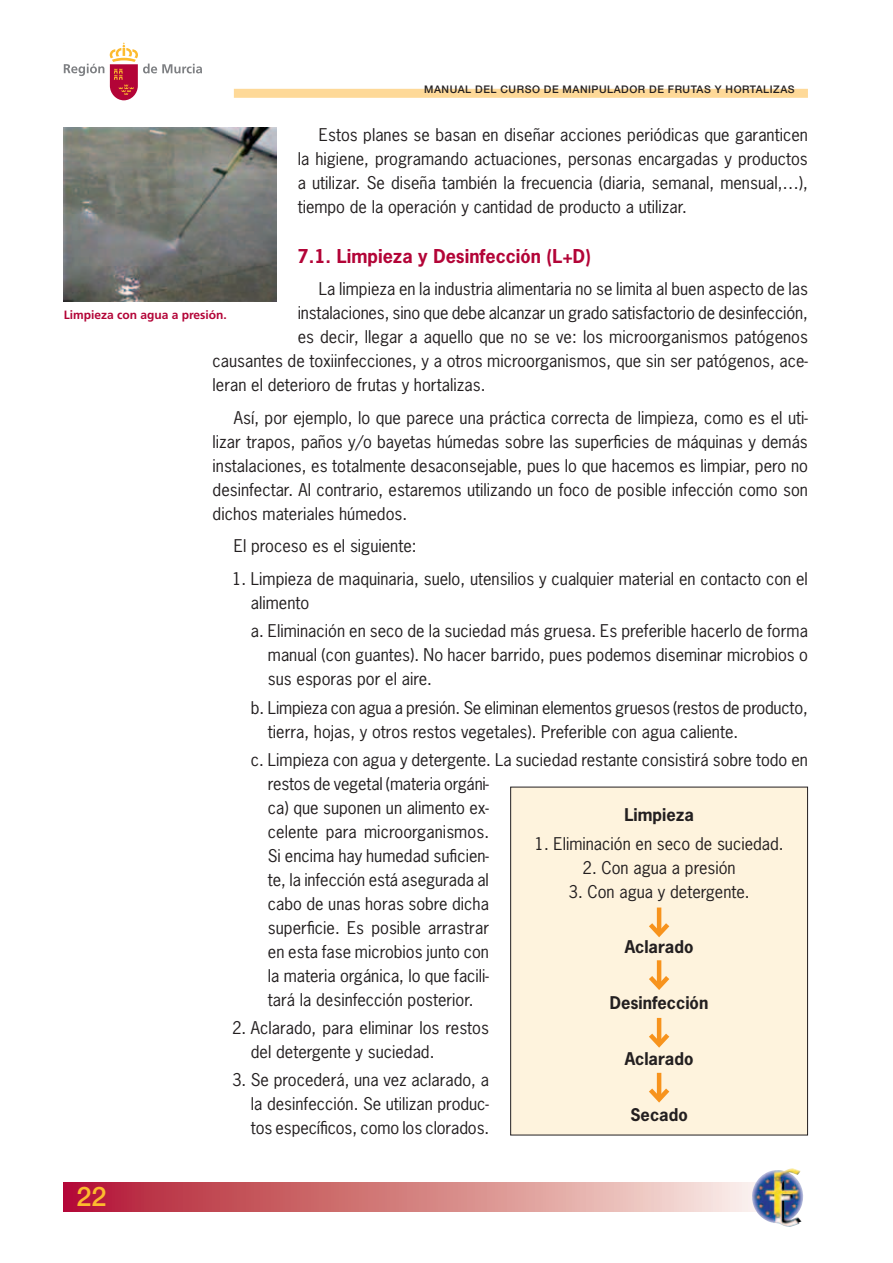
<style>
.page{position:relative;width:893px;height:1263px;background:#fff}
.page>*{position:absolute;margin:0;border:0;box-sizing:border-box;transform-origin:0 0}
.t1{font:500 27px "Helvetica Neue";color:#fdbb2e}
.t2{font:700 18px "News Gothic";color:#b30437}
.t3{font:16.5px/24px "News Gothic";color:#231f20;text-align:justify}
.t4{font:700 16.5px "News Gothic";color:#231f20}
.t5{font:700 12px "Frutiger";color:#b30437}
.t6{font:500 10.5px "Helvetica Neue";letter-spacing:.05em;color:#231f20}
</style>
<div class="page">
<svg style="left:64px;top:1182px;width:688px;height:30px;background:#d48084"></svg>
<img style="left:752px;top:1168px;width:51px;height:59px">
<div style="left:234px;top:89px;width:574px;height:9px;background:#fed998"></div>
<svg style="left:110px;top:43px;width:92px;height:57px"></svg>
<svg style="left:64px;top:64px;width:40px;height:12px"></svg>
<div style="left:511px;top:787px;width:296px;height:348px;background:#fef3dd"></div>
<div style="left:510px;top:787px;width:298px;height:348px;border:1px solid #231f20"></div>
<hr style="left:657px;top:907px;width:4px;height:27px;background:#f7931d">
<svg style="left:649px;top:918px;width:21px;height:20px"></svg>
<hr style="left:657px;top:960px;width:4px;height:27px;background:#f7931d">
<svg style="left:649px;top:971px;width:21px;height:19px"></svg>
<hr style="left:657px;top:1018px;width:4px;height:26px;background:#f7931d">
<svg style="left:649px;top:1029px;width:21px;height:19px"></svg>
<hr style="left:657px;top:1073px;width:4px;height:26px;background:#f7931d">
<svg style="left:649px;top:1084px;width:21px;height:19px"></svg>
<img style="left:64px;top:128px;width:212px;height:173px">
<p class="t6" style="left:424px;top:83px;width:372px">MANUAL DEL CURSO DE MANIPULADOR DE FRUTAS Y HORTALIZAS</p>
<p class="t3" style="left:298px;top:123px;width:512px;text-indent:21px">Estos planes se basan en diseñar acciones periódicas que garanticen la higiene, programando actuaciones, personas encargadas y productos a utilizar. Se diseña también la frecuencia (diaria, semanal, mensual,…), tiempo de la operación y cantidad de producto a utilizar.</p>
<p class="t2" style="left:298px;top:244px;width:295px">7.1. Limpieza y Desinfección (L+D)</p>
<p class="t3" style="left:319px;top:277px;width:491px">La limpieza en la industria alimentaria no se limita al buen aspecto de las</p>
<p class="t3" style="left:298px;top:301px;width:512px">instalaciones, sino que debe alcanzar un grado satisfactorio de desinfección,</p>
<p class="t3" style="left:298px;top:325px;width:512px">es decir, llegar a aquello que no se ve: los microorganismos patógenos</p>
<p class="t3" style="left:213px;top:349px;width:597px">causantes de toxiinfecciones, y a otros microorganismos, que sin ser patógenos, ace-</p>
<p class="t3" style="left:213px;top:373px;width:274px">leran el deterioro de frutas y hortalizas.</p>
<p class="t3" style="left:213px;top:405px;width:597px;text-indent:21px">Así, por ejemplo, lo que parece una práctica correcta de limpieza, como es el uti&shy;lizar trapos, paños y/o bayetas húmedas sobre las superficies de máquinas y demás instalaciones, es totalmente desaconsejable, pues lo que hacemos es limpiar, pero no desinfectar. Al contrario, estaremos utilizando un foco de posible infección como son dichos materiales húmedos.</p>
<p class="t3" style="left:234px;top:534px;width:184px">El proceso es el siguiente:</p>
<p class="t3" style="left:251px;top:566px;width:558px;text-indent:-19px">1. Limpieza de maquinaria, suelo, utensilios y cualquier material en contacto con el alimento</p>
<p class="t3" style="left:268px;top:618px;width:542px;text-indent:-17px">a. Eliminación en seco de la suciedad más gruesa. Es preferible hacerlo de forma manual (con guantes). No hacer barrido, pues podemos diseminar microbios o sus esporas por el aire.</p>
<p class="t3" style="left:268px;top:695px;width:541px;text-indent:-17px">b. Limpieza con agua a presión. Se eliminan elementos gruesos (restos de producto, tierra, hojas, y otros restos vegetales). Preferible con agua caliente.</p>
<p class="t3" style="left:268px;top:747px;width:541px;text-align:left;text-indent:-17px">c. Limpieza con agua y detergente. La suciedad restante consistirá sobre todo en restos de vegetal (materia orgáni-<br>ca) que suponen un alimento ex-<br>celente para microorganismos.<br>Si encima hay humedad suficien-<br>te, la infección está asegurada al<br>cabo de unas horas sobre dicha<br>superficie. Es posible arrastrar<br>en esta fase microbios junto con<br>la materia orgánica, lo que facili-<br>tará la desinfección posterior.</p>
<p class="t3" style="left:251px;top:1015px;width:240px;text-indent:-19px">2. Aclarado, para eliminar los restos del detergente y suciedad.</p>
<p class="t3" style="left:251px;top:1068px;width:240px;text-indent:-19px">3. Se procederá, una vez aclarado, a la desinfección. Se utilizan produc&shy;tos específicos, como los clorados.</p>
<p class="t5" style="left:64px;top:308px;width:165px">Limpieza con agua a presión.</p>
<p class="t4" style="left:624px;top:804px;width:71px">Limpieza</p>
<p class="t3" style="left:535px;top:831px;width:251px">1. Eliminación en seco de suciedad.</p>
<p class="t3" style="left:582px;top:855px;width:155px">2. Con agua a presión</p>
<p class="t3" style="left:569px;top:879px;width:183px">3. Con agua y detergente.</p>
<p class="t4" style="left:625px;top:936px;width:70px">Aclarado</p>
<p class="t4" style="left:610px;top:992px;width:100px">Desinfección</p>
<p class="t4" style="left:625px;top:1048px;width:70px">Aclarado</p>
<p class="t4" style="left:630px;top:1104px;width:59px">Secado</p>
<h1 class="t1" style="left:77px;top:1180px;width:32px">22</h1>
</div>
